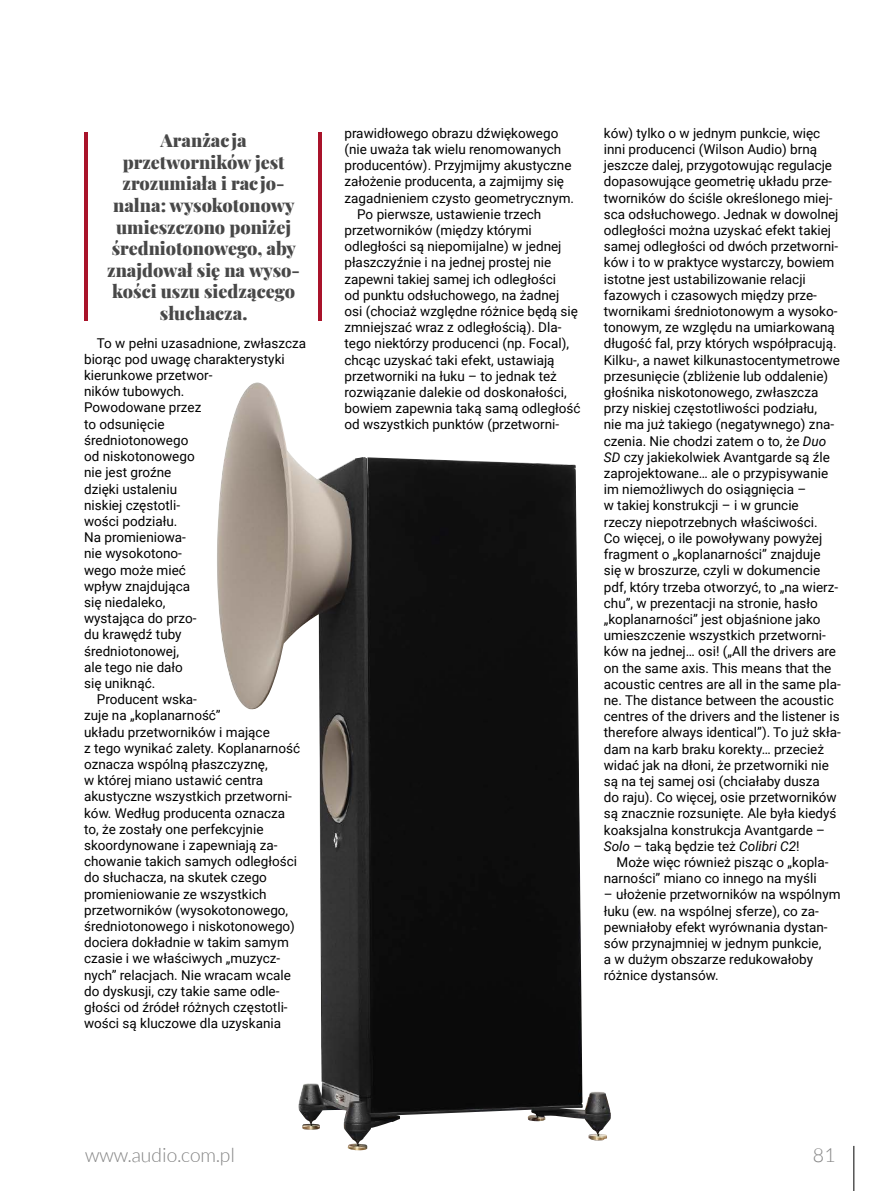
<style>
.page{position:relative;width:893px;height:1191px;background:#fff}
.page>*{position:absolute;margin:0;border:0;box-sizing:border-box;transform-origin:0 0}
.t1{font:300 19.5px "Lato";color:#858585}
.t2{font:900 18px/21.6px "Playfair Display";color:#484848;text-align:center}
.t3{font:13.5px/16.2px "Roboto";color:#000}
.s1{font-style:italic}
</style>
<div class="page">
<hr style="left:854px;top:1145px;width:1px;height:46px;background:#000">
<hr style="left:84px;top:132px;width:4px;height:188px;background:#a9132a">
<hr style="left:318px;top:132px;width:4px;height:188px;background:#a9132a">
<img style="left:217px;top:383px;width:368px;height:767px">
<h2 class="t2" style="left:107px;top:128px;width:194px">Aranżacja przetworników jest zrozumiała i racjo&shy;nalna: wysokotonowy umieszczono poniżej średniotonowego, aby znajdował się na wyso&shy;kości uszu siedzącego słuchacza.</h2>
<p class="t3" style="left:97px;top:334px;width:211px">To w pełni uzasadnione, zwłaszcza</p>
<p class="t3" style="left:84px;top:350px;width:202px">biorąc pod uwagę charakterystyki</p>
<p class="t3" style="left:84px;top:367px;width:130px">kierunkowe przetwor-</p>
<p class="t3" style="left:84px;top:383px;width:102px">ników tubowych.</p>
<p class="t3" style="left:84px;top:399px;width:119px">Powodowane przez</p>
<p class="t3" style="left:84px;top:415px;width:82px">to odsunięcie</p>
<p class="t3" style="left:84px;top:431px;width:106px">średniotonowego</p>
<p class="t3" style="left:84px;top:448px;width:112px">od niskotonowego</p>
<p class="t3" style="left:84px;top:464px;width:89px">nie jest groźne</p>
<p class="t3" style="left:84px;top:480px;width:94px">dzięki ustaleniu</p>
<p class="t3" style="left:84px;top:496px;width:97px">niskiej częstotli-</p>
<p class="t3" style="left:84px;top:512px;width:95px">wości podziału.</p>
<p class="t3" style="left:84px;top:529px;width:103px">Na promieniowa-</p>
<p class="t3" style="left:84px;top:545px;width:99px">nie wysokotono-</p>
<p class="t3" style="left:84px;top:561px;width:103px">wego może mieć</p>
<p class="t3" style="left:84px;top:577px;width:107px">wpływ znajdująca</p>
<p class="t3" style="left:84px;top:593px;width:83px">się niedaleko,</p>
<p class="t3" style="left:84px;top:610px;width:114px">wystająca do przo-</p>
<p class="t3" style="left:84px;top:626px;width:99px">du krawędź tuby</p>
<p class="t3" style="left:84px;top:642px;width:96px">średniotonowej,</p>
<p class="t3" style="left:84px;top:658px;width:100px">ale tego nie dało</p>
<p class="t3" style="left:84px;top:674px;width:73px">się uniknąć.</p>
<p class="t3" style="left:97px;top:691px;width:102px">Producent wska-</p>
<p class="t3" style="left:84px;top:707px;width:138px">zuje na „koplanarność”</p>
<p class="t3" style="left:84px;top:723px;width:187px">układu przetworników i mające</p>
<p class="t3" style="left:84px;top:739px;width:217px">z tego wynikać zalety. Koplanarność</p>
<p class="t3" style="left:84px;top:755px;width:185px">oznacza wspólną płaszczyznę,</p>
<p class="t3" style="left:84px;top:772px;width:181px">w której miano ustawić centra</p>
<p class="t3" style="left:84px;top:788px;width:209px">akustyczne wszystkich przetworni-</p>
<p class="t3" style="left:84px;top:804px;width:203px">ków. Według producenta oznacza</p>
<p class="t3" style="left:84px;top:820px;width:181px">to, że zostały one perfekcyjnie</p>
<p class="t3" style="left:84px;top:836px;width:195px">skoordynowane i zapewniają za-</p>
<p class="t3" style="left:84px;top:853px;width:214px">chowanie takich samych odległości</p>
<p class="t3" style="left:84px;top:869px;width:184px">do słuchacza, na skutek czego</p>
<p class="t3" style="left:84px;top:885px;width:184px">promieniowanie ze wszystkich</p>
<p class="t3" style="left:84px;top:901px;width:206px">przetworników (wysokotonowego,</p>
<p class="t3" style="left:84px;top:917px;width:212px">średniotonowego i niskotonowego)</p>
<p class="t3" style="left:84px;top:934px;width:206px">dociera dokładnie w takim samym</p>
<p class="t3" style="left:84px;top:950px;width:198px">czasie i we właściwych „muzycz-</p>
<p class="t3" style="left:84px;top:966px;width:208px">nych” relacjach. Nie wracam wcale</p>
<p class="t3" style="left:84px;top:982px;width:197px">do dyskusji, czy takie same odle-</p>
<p class="t3" style="left:84px;top:998px;width:205px">głości od źródeł różnych częstotli-</p>
<p class="t3" style="left:84px;top:1015px;width:199px">wości są kluczowe dla uzyskania</p>
<p class="t3" style="left:344px;top:124px;width:215px">prawidłowego obrazu dźwiękowego</p>
<p class="t3" style="left:344px;top:140px;width:218px">(nie uważa tak wielu renomowanych</p>
<p class="t3" style="left:344px;top:157px;width:229px">producentów). Przyjmijmy akustyczne</p>
<p class="t3" style="left:344px;top:173px;width:221px">założenie producenta, a zajmijmy się</p>
<p class="t3" style="left:344px;top:189px;width:231px">zagadnieniem czysto geometrycznym.</p>
<p class="t3" style="left:357px;top:205px;width:186px">Po pierwsze, ustawienie trzech</p>
<p class="t3" style="left:344px;top:221px;width:189px">przetworników (między którymi</p>
<p class="t3" style="left:344px;top:238px;width:219px">odległości są niepomijalne) w jednej</p>
<p class="t3" style="left:344px;top:254px;width:208px">płaszczyźnie i na jednej prostej nie</p>
<p class="t3" style="left:344px;top:270px;width:213px">zapewni takiej samej ich odległości</p>
<p class="t3" style="left:344px;top:286px;width:216px">od punktu odsłuchowego, na żadnej</p>
<p class="t3" style="left:344px;top:302px;width:235px">osi (chociaż względne różnice będą się</p>
<p class="t3" style="left:344px;top:319px;width:218px">zmniejszać wraz z odległością). Dla-</p>
<p class="t3" style="left:344px;top:335px;width:226px">tego niektórzy producenci (np. Focal),</p>
<p class="t3" style="left:344px;top:351px;width:212px">chcąc uzyskać taki efekt, ustawiają</p>
<p class="t3" style="left:344px;top:367px;width:214px">przetworniki na łuku – to jednak też</p>
<p class="t3" style="left:344px;top:383px;width:224px">rozwiązanie dalekie od doskonałości,</p>
<p class="t3" style="left:344px;top:400px;width:238px">bowiem zapewnia taką samą odległość</p>
<p class="t3" style="left:344px;top:416px;width:216px">od wszystkich punktów (przetworni-</p>
<p class="t3" style="left:604px;top:124px;width:239px">ków) tylko o w jednym punkcie, więc inni producenci (Wilson Audio) brną jeszcze dalej, przygotowując regulacje dopasowujące geometrię układu prze&shy;tworników do ściśle określonego miej&shy;sca odsłuchowego. Jednak w dowolnej odległości można uzyskać efekt takiej samej odległości od dwóch przetworni&shy;ków i to w praktyce wystarczy, bowiem istotne jest ustabilizowanie relacji fazowych i czasowych między prze&shy;twornikami średniotonowym a wysoko&shy;tonowym, ze względu na umiarkowaną długość fal, przy których współpracują.<br>Kilku-, a nawet kilkunastocentymetrowe przesunięcie (zbliżenie lub oddalenie) głośnika niskotonowego, zwłaszcza przy niskiej częstotliwości podziału,<br>nie ma już takiego (negatywnego) zna&shy;czenia. Nie chodzi zatem o to, że <span class="s1">Duo SD</span> czy jakiekolwiek Avantgarde są źle zaprojektowane… ale o przypisywanie im niemożliwych do osiągnięcia –<br>w takiej konstrukcji – i w gruncie<br>rzeczy niepotrzebnych właściwości.<br>Co więcej, o ile powoływany powyżej fragment o „koplanarności” znajduje się w broszurze, czyli w dokumencie pdf, który trzeba otworzyć, to „na wierz&shy;chu”, w prezentacji na stronie, hasło „koplanarności” jest objaśnione jako umieszczenie wszystkich przetworni&shy;ków na jednej… osi! („All the drivers are on the same axis. This means that the acoustic centres are all in the same pla&shy;ne. The distance between the acoustic centres of the drivers and the listener is therefore always identical”). To już skła&shy;dam na karb braku korekty… przecież widać jak na dłoni, że przetworniki nie są na tej samej osi (chciałaby dusza<br>do raju). Co więcej, osie przetworników są znacznie rozsunięte. Ale była kiedyś koaksjalna konstrukcja Avantgarde – <span class="s1">Solo</span> – taką będzie też <span class="s1">Colibri C2</span>!</p>
<p class="t3" style="left:604px;top:853px;width:226px;text-indent:13px">Może więc również pisząc o „kopla&shy;narności” miano co innego na myśli</p>
<p class="t3" style="left:604px;top:886px;width:238px">– ułożenie przetworników na wspólnym łuku (ew. na wspólnej sferze), co za&shy;pewniałoby efekt wyrównania dystan&shy;sów przynajmniej w jednym punkcie,<br>a w dużym obszarze redukowałoby różnice dystansów.</p>
<h1 class="t1" style="left:85px;top:1144px;width:151px">www.audio.com.pl</h1>
<h1 class="t1" style="left:813px;top:1144px;width:24px">81</h1>
</div>
